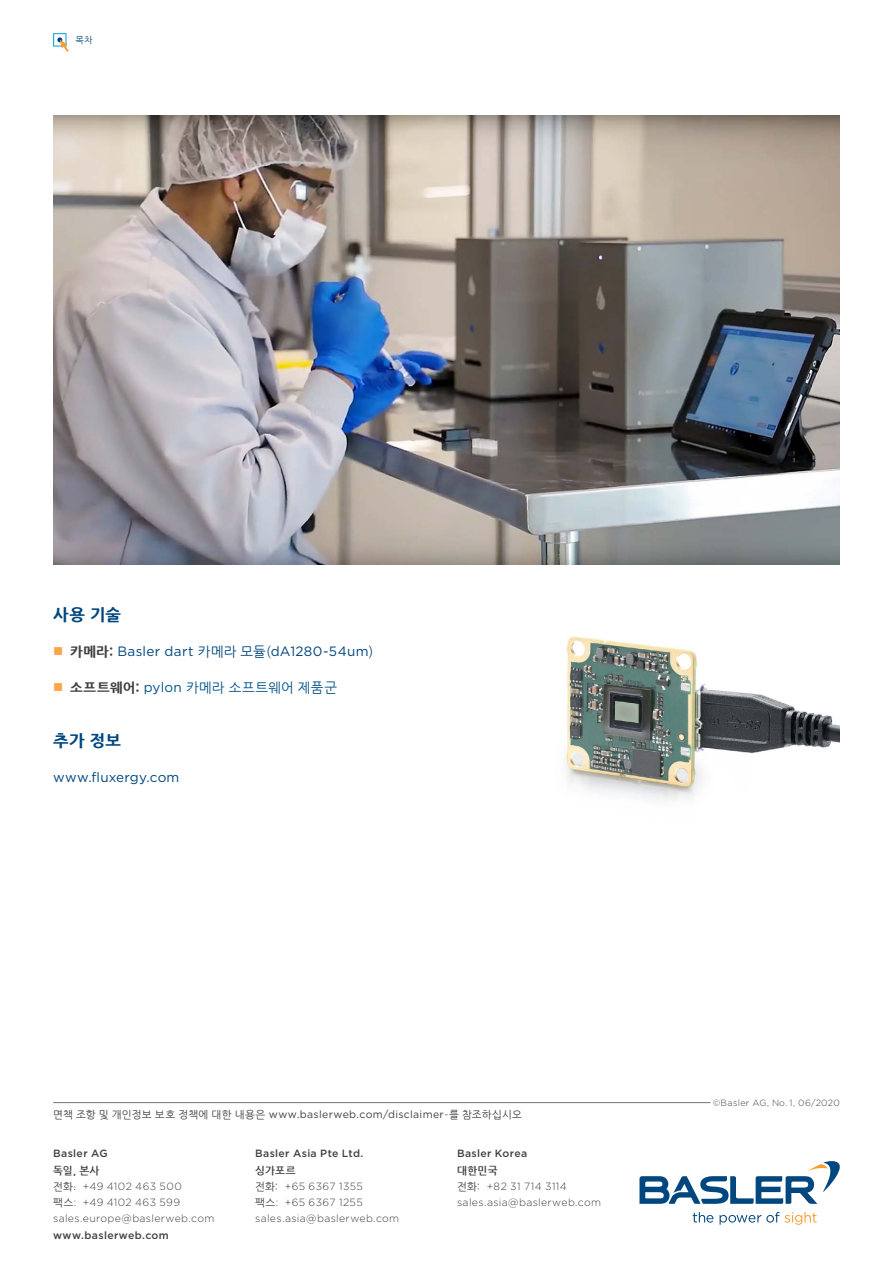
<style>
.page{position:relative;width:893px;height:1263px;background:#fff}
.page>*{position:absolute;margin:0;border:0;box-sizing:border-box;transform-origin:0 0}
.t1{font:800 16.5px "Nanum Gothic";letter-spacing:.02em;color:#00467f}
.t2{font:13.5px "Gotham";letter-spacing:.02em;color:#00467f}
.t3{font:13.5px "Nanum Gothic";letter-spacing:.035em;color:#005188}
.t4{font:300 10.5px/16.2px "Gotham";letter-spacing:.035em;color:#414042}
.t5{font:10.5px "Gotham";letter-spacing:.03em;color:#414042}
.t6{font:500 10.5px "Gotham";letter-spacing:.03em;color:#414042}
.t7{font:700 10.5px "Nanum Gothic";letter-spacing:.035em;color:#414042}
.t8{font:300 9px "Gotham";letter-spacing:.035em;color:#414042}
.t9{font:9px "Nanum Gothic";color:#00467f}
.s1{font-family:"Nanum Gothic";font-weight:800;color:#414042}
.s2{font-family:"Nanum Gothic"}
.s3{font-weight:800;color:#414042}
.s4{font-family:"Gotham"}
.s5{font-weight:300;font-style:italic}
.s6{font-family:"Nanum Gothic";font-weight:400}
.s7{font-family:"DFP Hei W3";font-weight:400}
</style>
<div class="page">
<svg style="left:639px;top:1161px;width:201px;height:43px"></svg>
<svg style="left:693px;top:1212px;width:20px;height:10px"></svg>
<svg style="left:720px;top:1212px;width:97px;height:13px"></svg>
<hr style="left:53px;top:1102px;width:658px;height:1px;background:#737577">
<img style="left:564px;top:636px;width:276px;height:164px">
<img style="left:53px;top:116px;width:787px;height:448px">
<svg style="left:53px;top:33px;width:16px;height:19px"></svg>
<p class="t9" style="left:76px;top:36px;width:18px">목차</p>
<h1 class="t1" style="left:53px;top:606px;width:69px">사용 기술</h1>
<p class="t2" style="left:70px;top:642px;width:305px"><span class="s1">카메라:</span> Basler dart <span class="s2">카메라 모듈(</span>dA1280-54um<span class="s2">)</span></p>
<p class="t3" style="left:70px;top:681px;width:268px"><span class="s3">소프트웨어:</span> <span class="s4">pylon</span> 카메라 소프트웨어 제품군</p>
<h1 class="t1" style="left:53px;top:732px;width:69px">추가 정보</h1>
<p class="t2" style="left:53px;top:768px;width:128px">www.fluxergy.com</p>
<p class="t5" style="left:53px;top:1108px;width:470px"><span class="s2">면책 조항 및 개인정보 보호 정책에 대한 내용은</span> www.baslerweb.com/disclaimer<span class="s5">-</span><span class="s2">를 참조하십시오</span></p>
<p class="t6" style="left:53px;top:1147px;width:56px">Basler AG</p>
<p class="t7" style="left:53px;top:1165px;width:48px">독일, 본사</p>
<p class="t4" style="left:53px;top:1178px;width:163px"><span class="s6">전화</span><span class="s7">:</span> +49 4102 463 500<br><span class="s6">팩스</span>: +49 4102 463 599 sales.europe@baslerweb.com</p>
<p class="t6" style="left:53px;top:1228px;width:117px">www.baslerweb.com</p>
<p class="t6" style="left:255px;top:1147px;width:110px">Basler Asia Pte Ltd.</p>
<p class="t7" style="left:255px;top:1165px;width:42px">싱가포르</p>
<p class="t4" style="left:255px;top:1178px;width:146px"><span class="s6">전화:</span> +65 6367 1355<br><span class="s6">팩스</span>: +65 6367 1255 sales.asia@baslerweb.com</p>
<p class="t6" style="left:457px;top:1147px;width:72px">Basler Korea</p>
<p class="t7" style="left:457px;top:1165px;width:42px">대한민국</p>
<p class="t4" style="left:457px;top:1178px;width:146px"><span class="s6">전화:</span> +82 31 714 3114 sales.asia@baslerweb.com</p>
<p class="t8" style="left:713px;top:1097px;width:129px">©Basler AG, No. 1, 06/2020</p>
</div>
